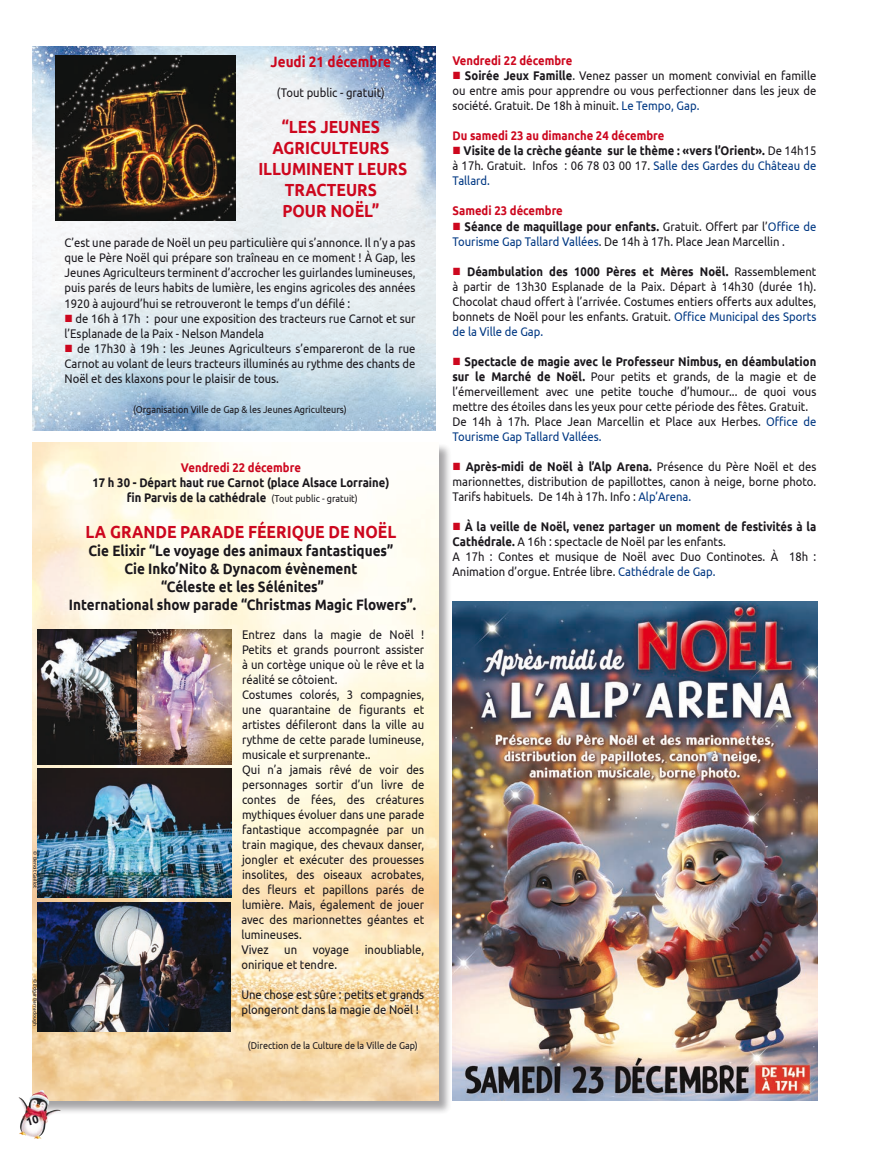
<style>
.page{position:relative;width:872px;height:1156px;background:#fff}
.page>*{position:absolute;margin:0;border:0;box-sizing:border-box;transform-origin:0 0}
.t1{font:700 17.5px "Ubuntu";color:#cd071e;scale:.9 1}
.t2{font:700 15px "Ubuntu";color:#1a171c;scale:.9 1}
.t3{font:700 15px "Ubuntu";color:#cd071e;scale:.9 1}
.t4{font:12.5px/15px "Ubuntu";color:#1a171c;text-align:justify;scale:.9 1}
.t5{font:700 12.5px/15px "Ubuntu";color:#1a171c;text-align:justify;scale:.9 1}
.t6{font:700 12.5px "Ubuntu";color:#cd071e;scale:.9 1}
.t7{font:10px "Ubuntu";color:#1a171c;scale:.9 1}
.t8{font:5px "Ubuntu";color:#1a171c}
.t9{font:5px "Ubuntu";color:#fff}
.s1{color:#cd071e}
.s2{font-weight:400;font-size:10px}
.s3{font-weight:700}
.s4{color:#003883}
.s5{font-weight:400}
.s6{font-weight:400;color:#003883}
</style>
<div class="page">
<div style="left:33px;top:443px;width:419px;height:671px;background:#1a171c;opacity:.49"></div>
<img style="left:33px;top:442px;width:405px;height:657px">
<img style="left:33px;top:47px;width:403px;height:383px">
<img style="left:18px;top:1087px;width:44px;height:52px">
<img style="left:56px;top:56px;width:180px;height:164px">
<img style="left:38px;top:629px;width:99px;height:135px">
<img style="left:37px;top:768px;width:194px;height:129px">
<img style="left:38px;top:902px;width:193px;height:129px">
<img style="left:452px;top:601px;width:365px;height:498px">
<img style="left:137px;top:629px;width:94px;height:135px">
<svg style="left:26px;top:1114px;width:13px;height:11px"></svg>
<p class="t8" style="left:38px;top:851px;width:38px;rotate:90deg">© Benoit Gaillot</p>
<p class="t8" style="left:38px;top:978px;width:49px;rotate:90deg">© Edgar Barraclough</p>
<p class="t3" style="left:271px;top:53px;width:135px">Jeudi 21 décembre</p>
<p class="t4" style="left:277px;top:85px;width:121px">(Tout public - gratuit)</p>
<p class="t1" style="left:282px;top:116px;width:111px">“LES JEUNES</p>
<p class="t1" style="left:273px;top:137px;width:131px">AGRICULTEURS</p>
<p class="t1" style="left:258px;top:158px;width:167px">ILLUMINENT LEURS</p>
<p class="t1" style="left:285px;top:179px;width:104px">TRACTEURS</p>
<p class="t1" style="left:282px;top:200px;width:109px">POUR NOËL”</p>
<p class="t4" style="left:64px;top:235px;width:391px">C’est une parade de Noël un peu particulière qui s’annonce. Il n’y a pas que le Père Noël qui prépare son traîneau en ce moment ! À Gap, les Jeunes Agriculteurs terminent d’accrocher les guirlandes lumineuses, puis parés de leurs habits de lumière, les engins agricoles des années 1920 à aujourd’hui se retrouveront le temps d’un défilé :</p>
<p class="t4" style="left:64px;top:310px;width:391px"><span class="s1">■</span> de 16h à 17h : pour une exposition des tracteurs rue Carnot et sur l’Esplanade de la Paix - Nelson Mandela</p>
<p class="t4" style="left:64px;top:340px;width:391px"><span class="s1">■</span> de 17h30 à 19h : les Jeunes Agriculteurs s’empareront de la rue Carnot au volant de leurs tracteurs illuminés au rythme des chants de Noël et des klaxons pour le plaisir de tous.</p>
<p class="t7" style="left:133px;top:403px;width:239px">(Organisation Ville de Gap &amp; les Jeunes Agriculteurs)</p>
<p class="t6" style="left:181px;top:459px;width:135px">Vendredi 22 décembre</p>
<p class="t5" style="left:92px;top:474px;width:331px">17 h 30 - Départ haut rue Carnot (place Alsace Lorraine)</p>
<p class="t5" style="left:127px;top:489px;width:258px">fin Parvis de la cathédrale <span class="s2">(Tout public - gratuit)</span></p>
<p class="t1" style="left:86px;top:521px;width:347px">LA GRANDE PARADE FÉERIQUE DE NOËL</p>
<p class="t2" style="left:89px;top:541px;width:340px">Cie Elixir “Le voyage des animaux fantastiques”</p>
<p class="t2" style="left:124px;top:559px;width:260px">Cie Inko’Nito &amp; Dynacom évènement</p>
<p class="t2" style="left:161px;top:577px;width:182px">“Céleste et les Sélénites”</p>
<p class="t2" style="left:69px;top:595px;width:387px">International show parade “Christmas Magic Flowers”.</p>
<p class="t9" style="left:143px;top:708px;width:49px;rotate:90deg">© Christophe Boillon</p>
<p class="t4" style="left:242px;top:626px;width:204px">Entrez dans la magie de Noël !<br>Petits et grands pourront assister à un cortège unique où le rêve et la réalité se côtoient.</p>
<p class="t4" style="left:242px;top:686px;width:204px">Costumes colorés, 3 compagnies, une quarantaine de figurants et artistes défileront dans la ville au rythme de cette parade lumineuse, musicale et surprenante..</p>
<p class="t4" style="left:241px;top:761px;width:205px">Qui n’a jamais rêvé de voir des personnages sortir d’un livre de contes de fées, des créatures mythiques évoluer dans une parade fantastique accompagnée par un train magique, des chevaux danser, jongler et exécuter des prouesses insolites, des oiseaux acrobates, des fleurs et papillons parés de lumière. Mais, également de jouer avec des marionnettes géantes et lumineuses.</p>
<p class="t4" style="left:241px;top:941px;width:205px">Vivez un voyage inoubliable, onirique et tendre.</p>
<p class="t4" style="left:241px;top:986px;width:205px">Une chose est sûre : petits et grands plongeront dans la magie de Noël !</p>
<p class="t7" style="left:248px;top:1038px;width:190px">(Direction de la Culture de la Ville de Gap)</p>
<p class="t6" style="left:452px;top:53px;width:135px">Vendredi 22 décembre</p>
<p class="t4" style="left:452px;top:68px;width:406px"><span class="s1">■</span> <span class="s3">Soirée Jeux Famille</span>. Venez passer un moment convivial en famille ou entre amis pour apprendre ou vous perfectionner dans les jeux de société. Gratuit. De 18h à minuit. <span class="s4">Le Tempo, Gap.</span></p>
<p class="t6" style="left:452px;top:128px;width:237px">Du samedi 23 au dimanche 24 décembre</p>
<p class="t5" style="left:452px;top:143px;width:406px"><span class="s1">■</span> Visite de la crèche géante sur le thème : «vers l’Orient». <span class="s5">De 14h15 à 17h. Gratuit. Infos : 06 78 03 00 17.</span> <span class="s6">Salle des Gardes du Château de Tallard.</span></p>
<p class="t6" style="left:452px;top:203px;width:124px">Samedi 23 décembre</p>
<p class="t4" style="left:452px;top:218px;width:406px"><span class="s1">■</span> <span class="s3">Séance de maquillage pour enfants.</span> Gratuit. Offert par l’<span class="s4">Office de<br>Tourisme Gap Tallard Vallées</span>. De 14h à 17h. Place Jean Marcellin .</p>
<p class="t4" style="left:452px;top:263px;width:406px"><span class="s1">■</span> <span class="s3">Déambulation des 1000 Pères et Mères Noël.</span> Rassemblement à partir de 13h30 Esplanade de la Paix. Départ à 14h30 (durée 1h).<br>Chocolat chaud offert à l’arrivée. Costumes entiers offerts aux adultes, bonnets de Noël pour les enfants. Gratuit. <span class="s4">Office Municipal des Sports de la Ville de Gap.</span></p>
<p class="t4" style="left:452px;top:353px;width:406px"><span class="s1">■</span> <span class="s3">Spectacle de magie avec le Professeur Nimbus, en déambulation sur le Marché de Noël.</span> Pour petits et grands, de la magie et de l’émerveillement avec une petite touche d’humour... de quoi vous mettre des étoiles dans les yeux pour cette période des fêtes. Gratuit.</p>
<p class="t4" style="left:452px;top:413px;width:406px">De 14h à 17h. Place Jean Marcellin et Place aux Herbes. <span class="s4">Office de<br>Tourisme Gap Tallard Vallées.</span></p>
<p class="t4" style="left:452px;top:458px;width:406px"><span class="s1">■</span> <span class="s3">Après-midi de Noël à l’Alp Arena.</span> Présence du Père Noël et des marionnettes, distribution de papillottes, canon à neige, borne photo.<br>Tarifs habituels. De 14h à 17h. Info : <span class="s4">Alp’Arena.</span></p>
<p class="t5" style="left:452px;top:518px;width:406px"><span class="s1">■</span> À la veille de Noël, venez partager un moment de festivités à la<br>Cathédrale. <span class="s5">A 16h : spectacle de Noël par les enfants.</span></p>
<p class="t4" style="left:452px;top:548px;width:406px">A 17h : Contes et musique de Noël avec Duo Continotes. À 18h :<br>Animation d’orgue. Entrée libre. <span class="s4">Cathédrale de Gap.</span></p>
</div>
